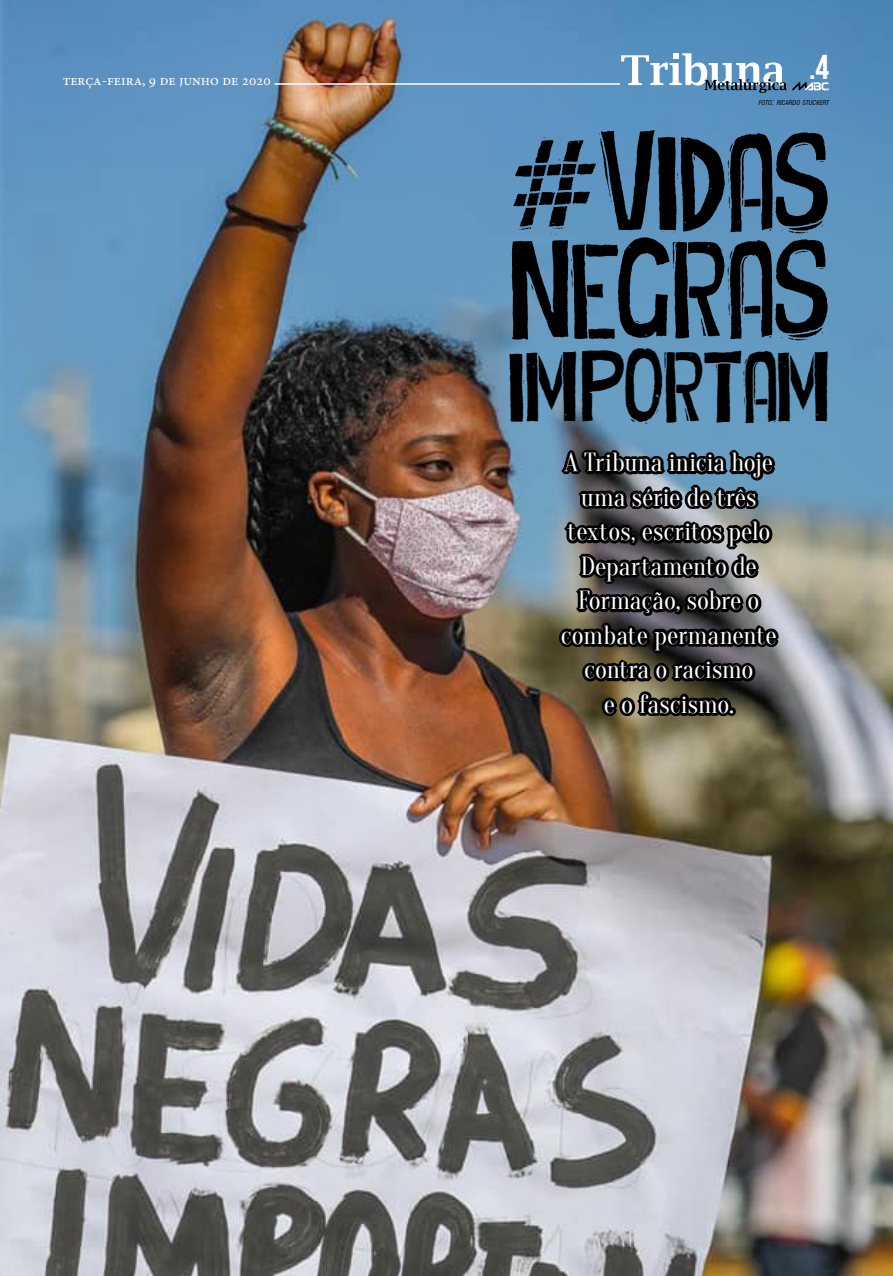
<style>
.page{position:relative;width:893px;height:1276px;background:#fff}
.page>*{position:absolute;margin:0;border:0;box-sizing:border-box;transform-origin:0 0}
.t1{font:900 65.55px/106.9px "Cheap Potatoes";color:#000}
.t2{font:900 48px "Cheap Potatoes";color:#000}
.t3{font:34.5px "Bebas Neue";color:#fff}
.t4{font:25.5px/34.5px "Oranienbaum";color:#fff;text-align:center}
.t5{font:15px "Minion Pro";color:#fff}
.t6{font:italic condensed 6.6px "Swiss 721 BT";color:#000}
.s1{font-size:9.3px}
</style>
<div class="page">
<img style="left:0;top:0;width:893px;height:1276px">
<img style="left:892px;top:0;width:1px;height:679px">
<img style="left:555px;top:443px;width:228px;height:285px">
<svg style="left:621px;top:53px;width:208px;height:40px"></svg>
<hr style="left:275px;top:83px;width:345px;height:2px;background:#fff">
<p class="t5" style="left:63px;top:70px;width:210px">terça-feira, 9 de junho de 2020</p>
<h3 class="t3" style="left:809px;top:48px;width:22px">.4</h3>
<p class="t6" style="left:759px;top:99px;width:72px">FOTO<span class="s1">:</span> RICARDO STUCKERT</p>
<h1 class="t1" style="left:510px;top:134px;width:320px">#VIDAS<br>NEGRAS</h1>
<h2 class="t2" style="left:509px;top:362px;width:322px">IMPORTAM</h2>
<p class="t4" style="left:561px;top:446px;width:217px">A Tribuna inicia hoje uma série de três textos, escritos pelo<br>Departamento de<br>Formação, sobre o combate permanente contra o racismo<br>e o fascismo.</p>
</div>
